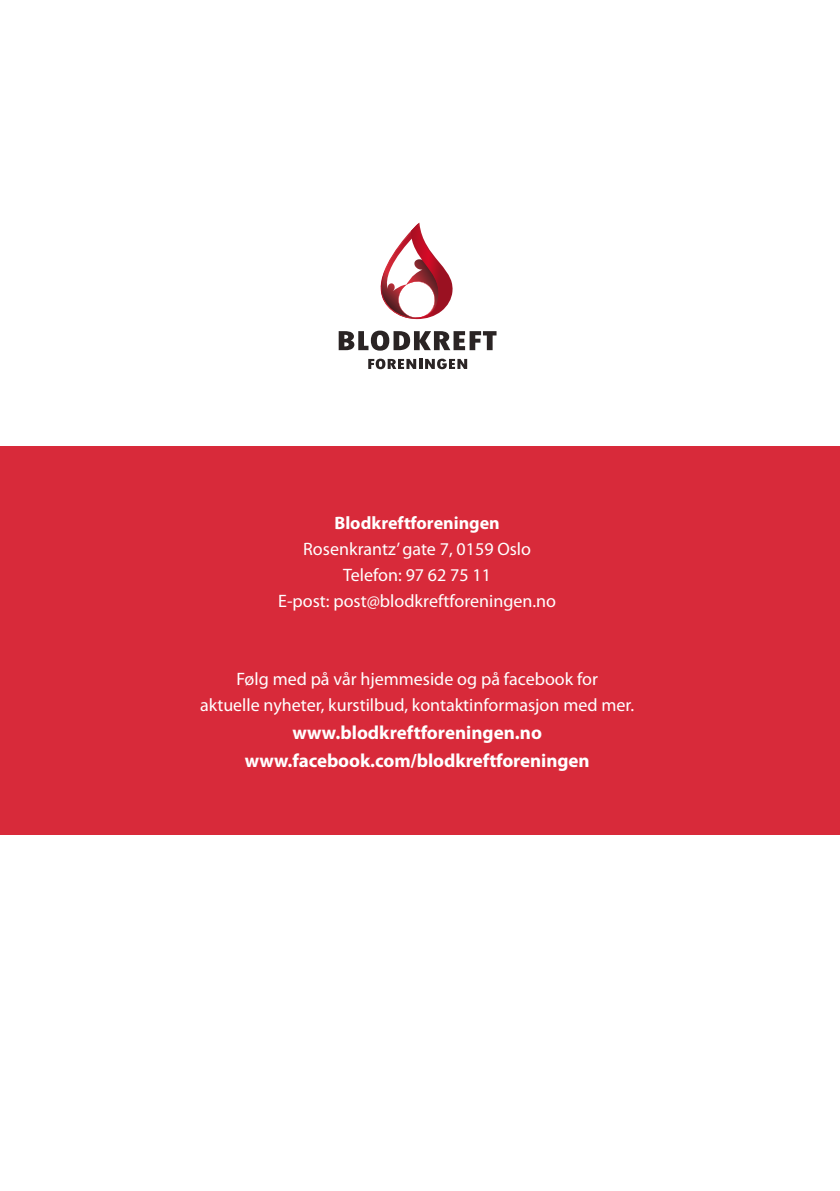
<style>
.page{position:relative;width:840px;height:1191px;background:#fff}
.page>*{position:absolute;margin:0;border:0;box-sizing:border-box;transform-origin:0 0}
.t1{font:700 19px/28px "Myriad Pro";letter-spacing:-.005em;color:#fff;text-align:center}
.t2{font:18px/26px "Myriad Pro";color:#fff;text-align:center}
.t3{font:700 18px "Myriad Pro";color:#fff}
</style>
<div class="page">
<div style="left:0;top:446px;width:839px;height:389px;background:#d82a3a"></div>
<svg style="left:380px;top:223px;width:72px;height:97px"></svg>
<svg style="left:338px;top:330px;width:158px;height:21px"></svg>
<svg style="left:368px;top:359px;width:99px;height:10px"></svg>
<p class="t3" style="left:334px;top:513px;width:167px">Blodkreftforeningen</p>
<p class="t2" style="left:278px;top:536px;width:279px">Rosenkrantz’ gate 7, 0159 Oslo<br>Telefon: 97 62 75 11<br>E-post: post@blodkreftforeningen.no</p>
<p class="t2" style="left:200px;top:666px;width:435px">Følg med på vår hjemmeside og på facebook for<br>aktuelle nyheter, kurstilbud, kontaktinformasjon med mer.</p>
<p class="t1" style="left:244px;top:719px;width:346px">www.blodkreftforeningen.no www.facebook.com/blodkreftforeningen</p>
</div>
